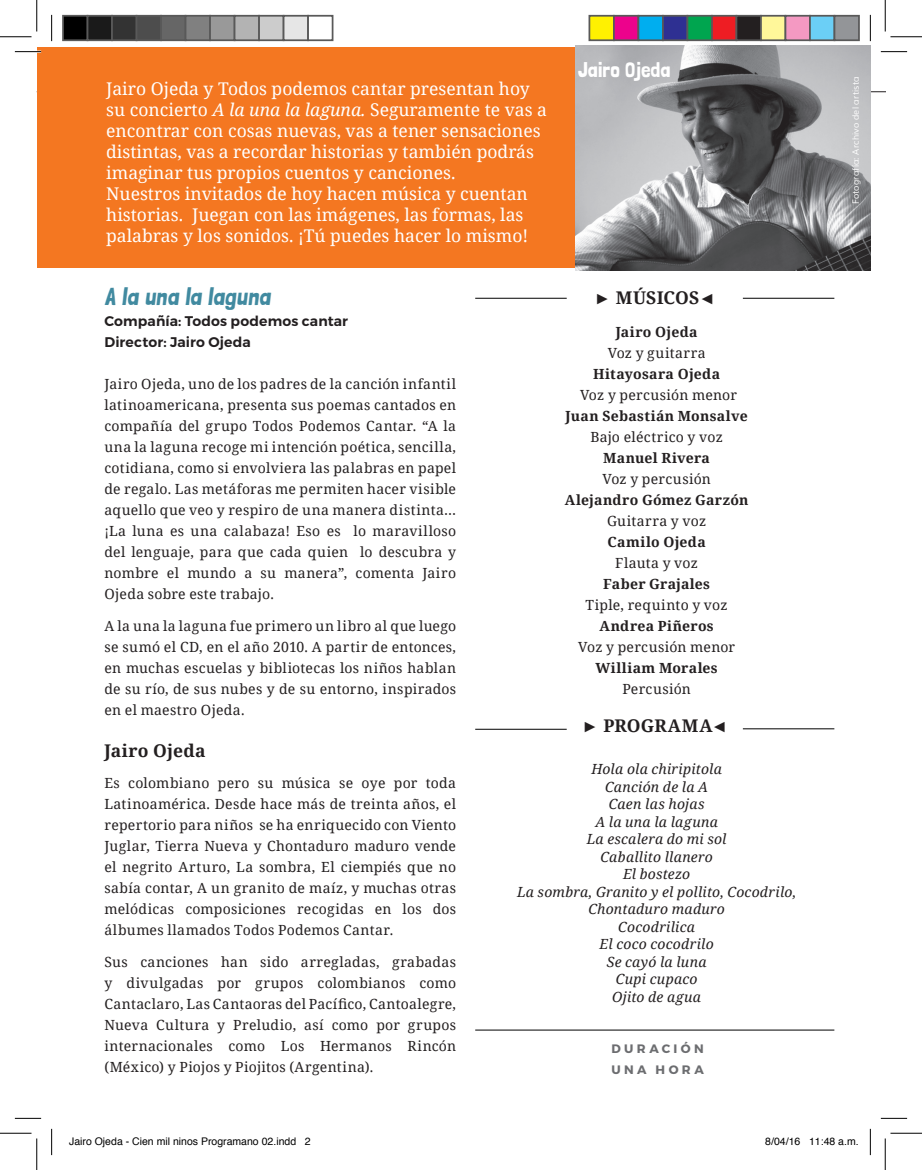
<style>
.page{position:relative;width:922px;height:1170px;background:#fff}
.page>*{position:absolute;margin:0;border:0;box-sizing:border-box;transform-origin:0 0}
.t1{font:24.5px "Londrina Solid";color:#418aa0}
.t2{font:21px "Londrina Solid";letter-spacing:.005em;color:#fff}
.t3{font:17.5px/21px "Noto Serif";color:#fff}
.t4{font:700 17.5px "Noto Serif";letter-spacing:.01em;color:#231f20}
.t5{font:14px/21px "Noto Serif";letter-spacing:.02em;color:#231f20;text-align:justify}
.t6{font:italic 14px/17.5px "Noto Serif";letter-spacing:.02em;color:#231f20;text-align:center}
.t7{font:700 14px "Noto Serif";letter-spacing:.02em;color:#231f20}
.t8{font:600 14px/21px "Montserrat";letter-spacing:.01em;color:#231f20}
.t9{font:700 12.25px/21px "Montserrat";letter-spacing:.28em;color:#6c6d70}
.t10{font:10.5px "Helvetica";color:#000}
.t11{font:8.75px "Muli";letter-spacing:.02em;color:#fff}
.s1{font-style:italic}
</style>
<div class="page">
<hr style="left:37px;top:91px;width:848px;height:1px;background:#231f20">
<div style="left:37px;top:47px;width:833px;height:221px;background:#f47721"></div>
<img style="left:575px;top:46px;width:295px;height:224px">
<hr style="left:475px;top:298px;width:92px;height:1px;background:#000">
<hr style="left:743px;top:298px;width:91px;height:1px;background:#000">
<hr style="left:475px;top:729px;width:92px;height:1px;background:#000">
<hr style="left:743px;top:728px;width:91px;height:1px;background:#000">
<hr style="left:475px;top:1030px;width:359px;height:1px;background:#000">
<hr style="left:15px;top:51px;width:26px;height:2px;background:#fff">
<svg style="left:15px;top:51px;width:26px;height:1px"></svg>
<svg style="left:881px;top:51px;width:26px;height:1px"></svg>
<svg style="left:15px;top:1118px;width:26px;height:1px"></svg>
<svg style="left:881px;top:1118px;width:26px;height:1px"></svg>
<svg style="left:51px;top:15px;width:1px;height:26px"></svg>
<svg style="left:51px;top:1129px;width:1px;height:26px"></svg>
<svg style="left:870px;top:15px;width:1px;height:26px"></svg>
<svg style="left:870px;top:1129px;width:1px;height:26px"></svg>
<hr style="left:0;top:36px;width:32px;height:1px;background:#000">
<hr style="left:890px;top:36px;width:32px;height:1px;background:#000">
<hr style="left:0;top:1133px;width:32px;height:1px;background:#000">
<hr style="left:890px;top:1133px;width:32px;height:1px;background:#000">
<hr style="left:36px;top:0;width:1px;height:32px;background:#000">
<hr style="left:36px;top:1138px;width:1px;height:32px;background:#000">
<hr style="left:885px;top:0;width:1px;height:32px;background:#000">
<hr style="left:885px;top:1138px;width:1px;height:32px;background:#000">
<div style="left:63px;top:16px;width:25px;height:24px;background:#000"></div>
<div style="left:62px;top:15px;width:26px;height:26px;border:2px solid #595959"></div>
<div style="left:88px;top:16px;width:24px;height:24px;background:#1a1a1a"></div>
<div style="left:87px;top:15px;width:26px;height:26px;border:2px solid #595959"></div>
<div style="left:112px;top:16px;width:25px;height:24px;background:#333"></div>
<div style="left:111px;top:15px;width:26px;height:26px;border:2px solid #595959"></div>
<div style="left:137px;top:16px;width:24px;height:24px;background:#4d4d4d"></div>
<div style="left:136px;top:15px;width:26px;height:26px;border:2px solid #595959"></div>
<div style="left:161px;top:16px;width:25px;height:24px;background:#666"></div>
<div style="left:160px;top:15px;width:26px;height:26px;border:2px solid #595959"></div>
<div style="left:186px;top:16px;width:24px;height:24px;background:#808080"></div>
<div style="left:185px;top:15px;width:26px;height:26px;border:2px solid #595959"></div>
<div style="left:210px;top:16px;width:25px;height:24px;background:#999"></div>
<div style="left:209px;top:15px;width:26px;height:26px;border:2px solid #595959"></div>
<div style="left:235px;top:16px;width:24px;height:24px;background:#b3b3b3"></div>
<div style="left:234px;top:15px;width:26px;height:26px;border:2px solid #595959"></div>
<div style="left:259px;top:16px;width:25px;height:24px;background:#ccc"></div>
<div style="left:258px;top:15px;width:26px;height:26px;border:2px solid #595959"></div>
<div style="left:284px;top:16px;width:24px;height:24px;background:#e6e6e6"></div>
<div style="left:283px;top:15px;width:26px;height:26px;border:2px solid #595959"></div>
<div style="left:307px;top:15px;width:26px;height:26px;border:2px solid #595959"></div>
<div style="left:589px;top:16px;width:25px;height:24px;background:#fff101"></div>
<div style="left:588px;top:15px;width:27px;height:26px;border:2px solid #595959"></div>
<div style="left:614px;top:16px;width:24px;height:24px;background:#ed028c"></div>
<div style="left:613px;top:15px;width:26px;height:26px;border:2px solid #595959"></div>
<div style="left:638px;top:16px;width:25px;height:24px;background:#00aeef"></div>
<div style="left:637px;top:15px;width:27px;height:26px;border:2px solid #595959"></div>
<div style="left:663px;top:16px;width:24px;height:24px;background:#2e3092"></div>
<div style="left:662px;top:15px;width:26px;height:26px;border:2px solid #595959"></div>
<div style="left:687px;top:16px;width:25px;height:24px;background:#00a54f"></div>
<div style="left:686px;top:15px;width:27px;height:26px;border:2px solid #595959"></div>
<div style="left:712px;top:16px;width:24px;height:24px;background:#ee1d23"></div>
<div style="left:711px;top:15px;width:26px;height:26px;border:2px solid #595959"></div>
<div style="left:736px;top:16px;width:25px;height:24px;background:#231f20"></div>
<div style="left:735px;top:15px;width:27px;height:26px;border:2px solid #595959"></div>
<div style="left:761px;top:16px;width:24px;height:24px;background:#fff79a"></div>
<div style="left:760px;top:15px;width:26px;height:26px;border:2px solid #595959"></div>
<div style="left:785px;top:16px;width:25px;height:24px;background:#f499c2"></div>
<div style="left:784px;top:15px;width:27px;height:26px;border:2px solid #595959"></div>
<div style="left:810px;top:16px;width:24px;height:24px;background:#6bcff6"></div>
<div style="left:809px;top:15px;width:26px;height:26px;border:2px solid #595959"></div>
<div style="left:834px;top:16px;width:25px;height:24px;background:#939598"></div>
<div style="left:833px;top:15px;width:27px;height:26px;border:2px solid #595959"></div>
<p class="t3" style="left:106px;top:78px;width:442px">Jairo Ojeda y Todos podemos cantar presentan hoy su concierto <span class="s1">A la una la laguna.</span> Seguramente te vas a encontrar con cosas nuevas, vas a tener sensaciones distintas, vas a recordar historias y también podrás imaginar tus propios cuentos y canciones.<br>Nuestros invitados de hoy hacen música y cuentan historias. Juegan con las imágenes, las formas, las palabras y los sonidos. ¡Tú puedes hacer lo mismo!</p>
<h2 class="t2" style="left:578px;top:57px;width:94px">Jairo Ojeda</h2>
<h1 class="t1" style="left:104px;top:282px;width:171px">A la una la laguna</h1>
<p class="t8" style="left:104px;top:311px;width:245px">Compañía: Todos podemos cantar<br>Director: Jairo Ojeda</p>
<p class="t5" style="left:104px;top:373px;width:353px">Jairo Ojeda, uno de los padres de la canción infantil latinoamericana, presenta sus poemas cantados en compañía del grupo Todos Podemos Cantar. “A la una la laguna recoge mi intención poética, sencilla, cotidiana, como si envolviera las palabras en papel de regalo. Las metáforas me permiten hacer visible aquello que veo y respiro de una manera distinta… ¡La luna es una calabaza! Eso es lo maravilloso del lenguaje, para que cada quien lo descubra y nombre el mundo a su manera”, comenta Jairo Ojeda sobre este trabajo.</p>
<p class="t5" style="left:104px;top:614px;width:353px">A la una la laguna fue primero un libro al que luego se sumó el CD, en el año 2010. A partir de entonces, en muchas escuelas y bibliotecas los niños hablan de su río, de sus nubes y de su entorno, inspirados en el maestro Ojeda.</p>
<p class="t4" style="left:104px;top:738px;width:103px">Jairo Ojeda</p>
<p class="t5" style="left:104px;top:772px;width:353px">Es colombiano pero su música se oye por toda Latinoamérica. Desde hace más de treinta años, el repertorio para niños se ha enriquecido con Viento Juglar, Tierra Nueva y Chontaduro maduro vende el negrito Arturo, La sombra, El ciempiés que no sabía contar, A un granito de maíz, y muchas otras melódicas composiciones recogidas en los dos álbumes llamados Todos Podemos Cantar.</p>
<p class="t5" style="left:104px;top:950px;width:353px">Sus canciones han sido arregladas, grabadas y divulgadas por grupos colombianos como Cantaclaro, Las Cantaoras del Pacífico, Cantoalegre, Nueva Cultura y Preludio, así como por grupos internacionales como Los Hermanos Rincón (México) y Piojos y Piojitos (Argentina).</p>
<p class="t4" style="left:594px;top:285px;width:123px">► MÚSICOS◄</p>
<p class="t7" style="left:616px;top:322px;width:83px">Jairo Ojeda</p>
<p class="t5" style="left:608px;top:342px;width:99px">Voz y guitarra</p>
<p class="t7" style="left:593px;top:364px;width:128px">Hitayosara Ojeda</p>
<p class="t5" style="left:580px;top:384px;width:158px">Voz y percusión menor</p>
<p class="t7" style="left:565px;top:406px;width:184px">Juan Sebastián Monsalve</p>
<p class="t5" style="left:590px;top:426px;width:134px">Bajo eléctrico y voz</p>
<p class="t7" style="left:603px;top:448px;width:108px">Manuel Rivera</p>
<p class="t5" style="left:602px;top:468px;width:110px">Voz y percusión</p>
<p class="t7" style="left:565px;top:490px;width:185px">Alejandro Gómez Garzón</p>
<p class="t5" style="left:607px;top:510px;width:101px">Guitarra y voz</p>
<p class="t7" style="left:607px;top:532px;width:100px">Camilo Ojeda</p>
<p class="t5" style="left:615px;top:552px;width:84px">Flauta y voz</p>
<p class="t7" style="left:603px;top:574px;width:108px">Faber Grajales</p>
<p class="t5" style="left:585px;top:594px;width:144px">Tiple, requinto y voz</p>
<p class="t7" style="left:599px;top:616px;width:116px">Andrea Piñeros</p>
<p class="t5" style="left:578px;top:636px;width:158px">Voz y percusión menor</p>
<p class="t7" style="left:595px;top:658px;width:124px">William Morales</p>
<p class="t5" style="left:622px;top:678px;width:70px">Percusión</p>
<p class="t4" style="left:581px;top:713px;width:148px">► PROGRAMA◄</p>
<p class="t6" style="left:517px;top:760px;width:281px">Hola ola chiripitola<br>Canción de la A<br>Caen las hojas<br>A la una la laguna<br>La escalera do mi sol<br>Caballito llanero<br>El bostezo<br>La sombra, Granito y el pollito, Cocodrilo,<br>Chontaduro maduro<br>Cocodrilica<br>El coco cocodrilo<br>Se cayó la luna<br>Cupi cupaco<br>Ojito de agua</p>
<p class="t9" style="left:611px;top:1038px;width:94px">DURACIÓN<br>UNA HORA</p>
<p class="t11" style="left:850px;top:204px;width:129px;rotate:-90deg">Fotografía: Archivo del artista</p>
<p class="t10" style="left:69px;top:1133px;width:243px">Jairo Ojeda - Cien mil ninos Programano 02.indd 2</p>
<p class="t10" style="left:765px;top:1133px;width:95px">8/04/16 11:48 a.m.</p>
</div>
